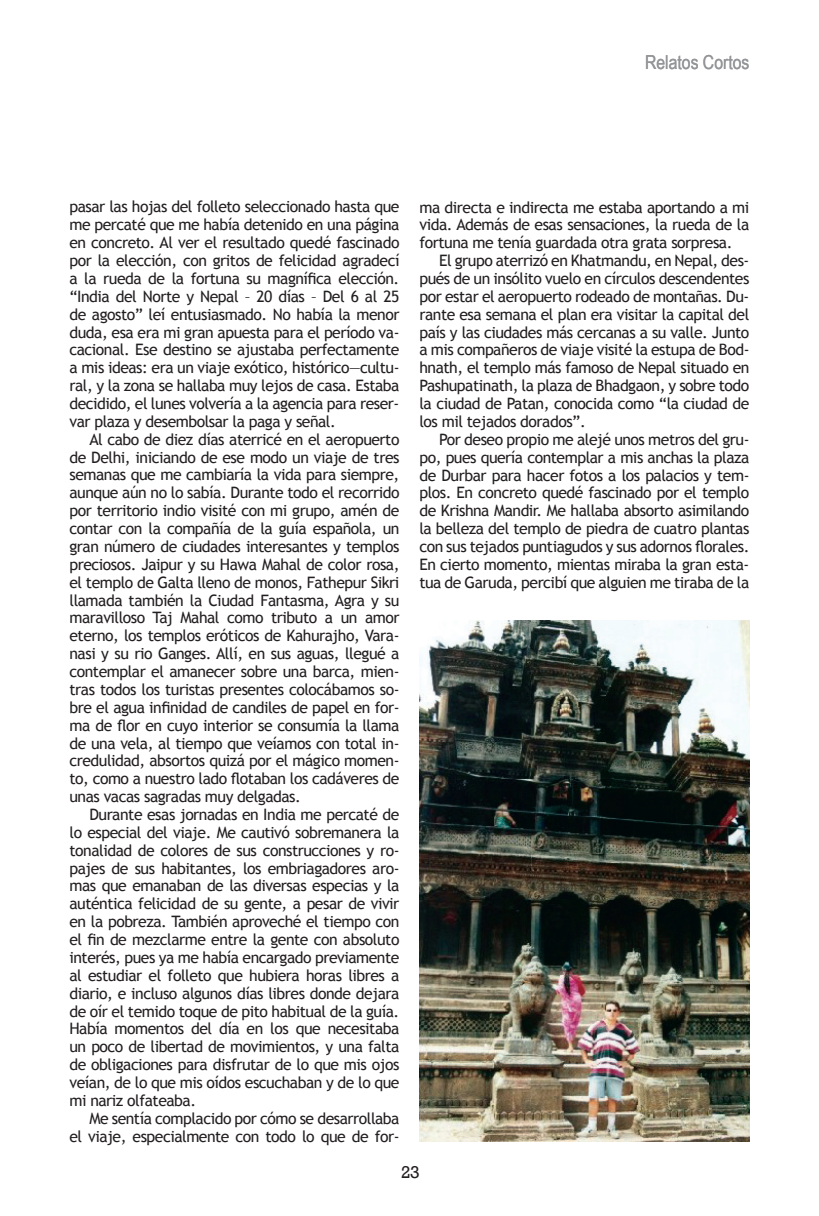
<style>
.page{position:relative;width:819px;height:1216px;background:#fff}
.page>*{position:absolute;margin:0;border:0;box-sizing:border-box;transform-origin:0 0}
.t1{font:19.25px "Arial Narrow";color:#939598}
.t2{font:17.5px "Rockwell";color:#231f20}
.t3{font:15.75px/17.8px "Trebuchet MS";letter-spacing:-.03em;color:#231f20;text-align:justify}
</style>
<div class="page">
<img style="left:419px;top:620px;width:330px;height:521px">
<p class="t1" style="left:645px;top:49px;width:106px">Relatos Cortos</p>
<p class="t3" style="left:69px;top:198px;width:331px">pasar las hojas del folleto seleccionado hasta que me percaté que me había detenido en una página en concreto. Al ver el resultado quedé fascinado por la elección, con gritos de felicidad agradecí a la rueda de la fortuna su magnífica elección. “India del Norte y Nepal – 20 días – Del 6 al 25 de agosto” leí entusiasmado. No había la menor duda, esa era mi gran apuesta para el período va&shy;cacional. Ese destino se ajustaba perfectamente a mis ideas: era un viaje exótico, histórico—cultu&shy;ral, y la zona se hallaba muy lejos de casa. Estaba decidido, el lunes volvería a la agencia para reser&shy;var plaza y desembolsar la paga y señal.</p>
<p class="t3" style="left:69px;top:430px;width:331px;text-indent:20px">Al cabo de diez días aterricé en el aeropuerto de Delhi, iniciando de ese modo un viaje de tres semanas que me cambiaría la vida para siempre, aunque aún no lo sabía. Durante todo el recorrido por territorio indio visité con mi grupo, amén de contar con la compañía de la guía española, un gran número de ciudades interesantes y templos preciosos. Jaipur y su Hawa Mahal de color rosa, el templo de Galta lleno de monos, Fathepur Sikri llamada también la Ciudad Fantasma, Agra y su maravilloso Taj Mahal como tributo a un amor eterno, los templos eróticos de Kahurajho, Vara&shy;nasi y su rio Ganges. Allí, en sus aguas, llegué a contemplar el amanecer sobre una barca, mien&shy;tras todos los turistas presentes colocábamos so&shy;bre el agua infinidad de candiles de papel en for&shy;ma de flor en cuyo interior se consumía la llama de una vela, al tiempo que veíamos con total in&shy;credulidad, absortos quizá por el mágico momen&shy;to, como a nuestro lado flotaban los cadáveres de unas vacas sagradas muy delgadas.</p>
<p class="t3" style="left:69px;top:805px;width:331px;text-indent:20px">Durante esas jornadas en India me percaté de lo especial del viaje. Me cautivó sobremanera la tonalidad de colores de sus construcciones y ro&shy;pajes de sus habitantes, los embriagadores aro&shy;mas que emanaban de las diversas especias y la auténtica felicidad de su gente, a pesar de vivir en la pobreza. También aproveché el tiempo con el fin de mezclarme entre la gente con absoluto interés, pues ya me había encargado previamente al estudiar el folleto que hubiera horas libres a diario, e incluso algunos días libres donde dejara de oír el temido toque de pito habitual de la guía.<br>Había momentos del día en los que necesitaba un poco de libertad de movimientos, y una falta de obligaciones para disfrutar de lo que mis ojos veían, de lo que mis oídos escuchaban y de lo que mi nariz olfateaba.</p>
<p class="t3" style="left:69px;top:1109px;width:331px;text-align:right">Me sentía complacido por cómo se desarrollaba<br>el viaje, especialmente con todo lo que de for-</p>
<p class="t3" style="left:419px;top:198px;width:331px">ma directa e indirecta me estaba aportando a mi vida. Además de esas sensaciones, la rueda de la fortuna me tenía guardada otra grata sorpresa.</p>
<p class="t3" style="left:419px;top:252px;width:331px;text-indent:20px">El grupo aterrizó en Khatmandu, en Nepal, des&shy;pués de un insólito vuelo en círculos descendentes por estar el aeropuerto rodeado de montañas. Du&shy;rante esa semana el plan era visitar la capital del país y las ciudades más cercanas a su valle. Junto a mis compañeros de viaje visité la estupa de Bod&shy;hnath, el templo más famoso de Nepal situado en Pashupatinath, la plaza de Bhadgaon, y sobre todo la ciudad de Patan, conocida como “la ciudad de los mil tejados dorados”.</p>
<p class="t3" style="left:419px;top:430px;width:331px;text-indent:20px">Por deseo propio me alejé unos metros del gru&shy;po, pues quería contemplar a mis anchas la plaza de Durbar para hacer fotos a los palacios y tem&shy;plos. En concreto quedé fascinado por el templo de Krishna Mandir. Me hallaba absorto asimilando la belleza del templo de piedra de cuatro plantas con sus tejados puntiagudos y sus adornos florales.<br>En cierto momento, mientas miraba la gran esta&shy;tua de Garuda, percibí que alguien me tiraba de la</p>
<p class="t2" style="left:401px;top:1162px;width:20px">23</p>
</div>
